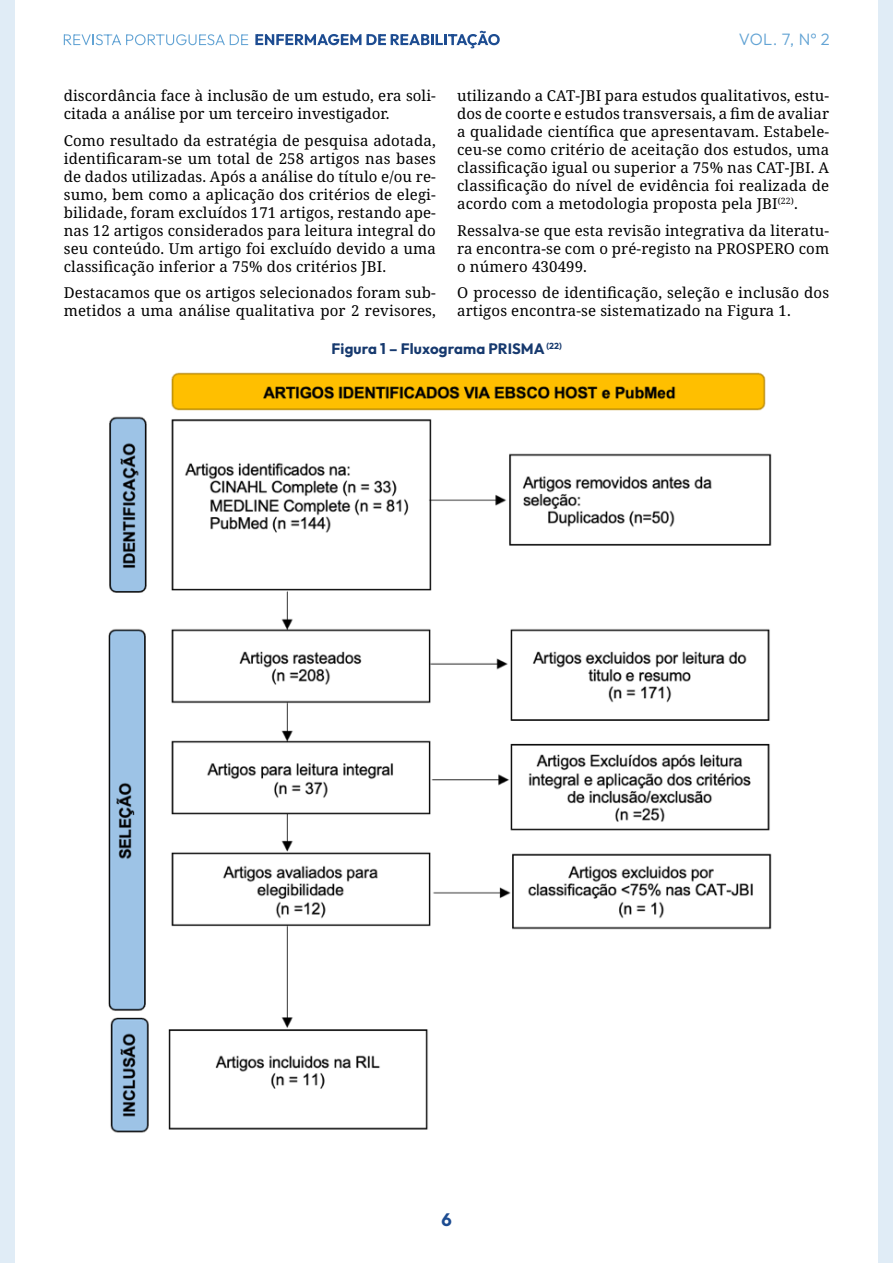
<style>
.page{position:relative;width:893px;height:1263px;background:#fff}
.page>*{position:absolute;margin:0;border:0;box-sizing:border-box;transform-origin:0 0}
.t1{font:700 18px "Outfit";color:#1d4c91}
.t2{font:300 16.5px "Outfit";color:#62a3d4}
.t3{font:15px/18px "Noto Serif";letter-spacing:.01em;color:#000}
.t4{font:700 15px "Outfit";letter-spacing:.01em;color:#16396e}
</style>
<div class="page">
<div style="left:0;top:0;width:15px;height:1263px;background:#e0ecf6"></div>
<div style="left:878px;top:0;width:15px;height:1263px;background:#e0ecf6"></div>
<svg style="left:64px;top:34px;width:184px;height:11px"></svg>
<svg style="left:255px;top:31px;width:245px;height:17px"></svg>
<img style="left:108px;top:372px;width:664px;height:761px">
<p class="t2" style="left:739px;top:29px;width:92px">VOL. 7, Nº 2</p>
<p class="t3" style="left:64px;top:87px;width:374px">discordância face à inclusão de um estudo, era soli&shy;citada a análise por um terceiro investigador.</p>
<p class="t3" style="left:64px;top:132px;width:374px;text-align:justify">Como resultado da estratégia de pesquisa adotada, identificaram-se um total de 258 artigos nas bases de dados utilizadas. Após a análise do título e/ou re&shy;sumo, bem como a aplicação dos critérios de elegi&shy;bilidade, foram excluídos 171 artigos, restando ape&shy;nas 12 artigos considerados para leitura integral do seu conteúdo. Um artigo foi excluído devido a uma classificação inferior a 75% dos critérios JBI.</p>
<p class="t3" style="left:64px;top:284px;width:374px">Destacamos que os artigos selecionados foram sub&shy;metidos a uma análise qualitativa por 2 revisores,</p>
<p class="t3" style="left:457px;top:87px;width:374px;text-align:justify">utilizando a CAT-JBI para estudos qualitativos, estu&shy;dos de coorte e estudos transversais, a fim de avaliar a qualidade científica que apresentavam. Estabele&shy;ceu-se como critério de aceitação dos estudos, uma classificação igual ou superior a 75% nas CAT-JBI. A classificação do nível de evidência foi realizada de acordo com a metodologia proposta pela JBI<sup>(22)</sup>.</p>
<p class="t3" style="left:457px;top:222px;width:374px;text-align:justify">Ressalva-se que esta revisão integrativa da literatu&shy;ra encontra-se com o pré-registo na PROSPERO com o número 430499.</p>
<p class="t3" style="left:457px;top:284px;width:374px">O processo de identificação, seleção e inclusão dos artigos encontra-se sistematizado na Figura 1.</p>
<p class="t4" style="left:332px;top:339px;width:232px">Figura 1 – Fluxograma PRISMA <sup>(22)</sup></p>
<p class="t1" style="left:441px;top:1208px;width:12px">6</p>
</div>
